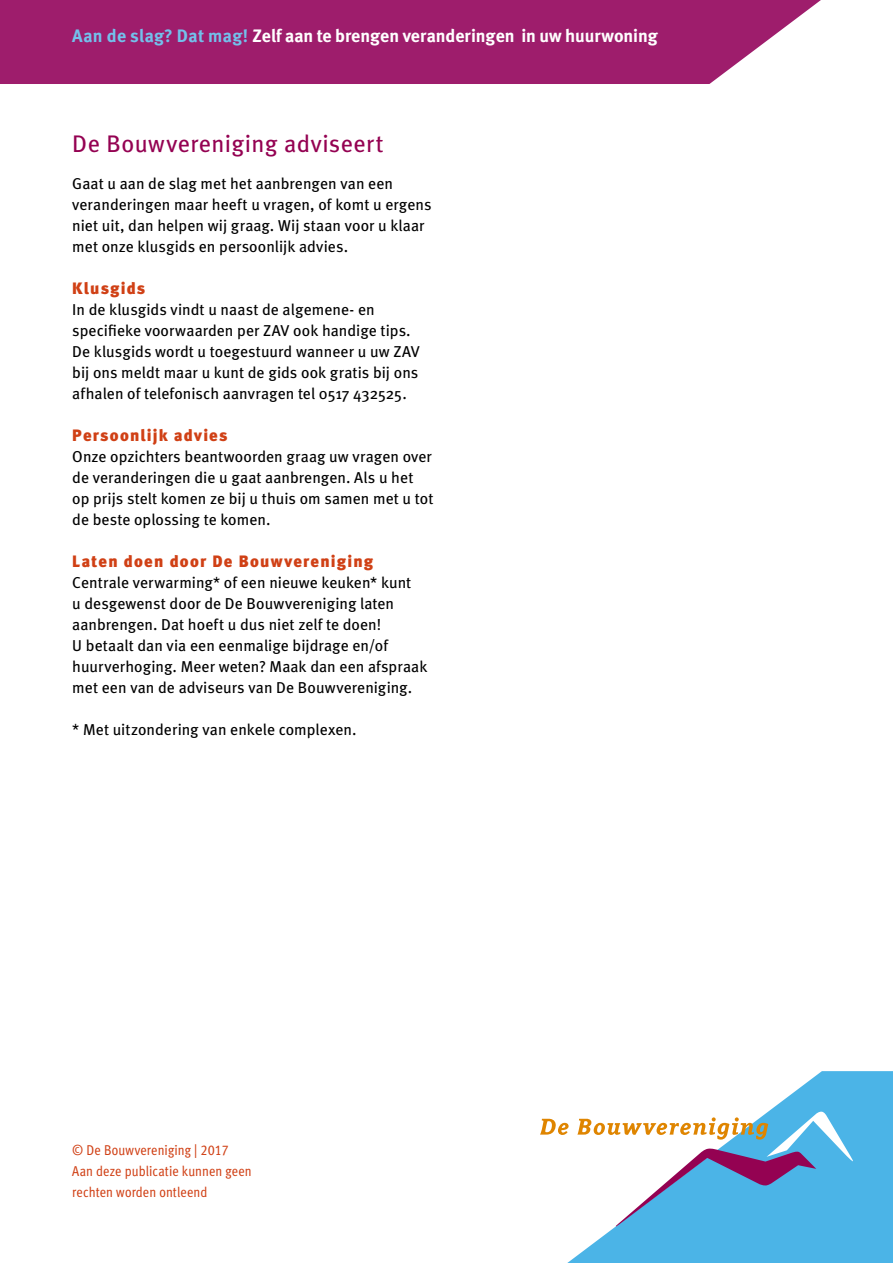
<style>
.page{position:relative;width:893px;height:1263px;background:#fff}
.page>*{position:absolute;margin:0;border:0;box-sizing:border-box;transform-origin:0 0}
.t1{font:24px "Meta";letter-spacing:.02em;color:#940252}
.t2{font:700 18px "Meta";letter-spacing:.005em;color:#fff}
.t3{font:16.5px "Meta Black LF";letter-spacing:.075em;color:#d04015}
.t4{font:15.75px/21px "Meta";letter-spacing:.005em;color:#000}
.t5{font:14.25px/21px "Meta Cond Book LF";letter-spacing:.005em;color:#d04015}
.s1{color:#73c0eb}
</style>
<div class="page">
<div style="left:0;top:0;width:821px;height:84px;background:#9e1d6c"></div>
<svg style="left:567px;top:1071px;width:326px;height:192px;fill:#4bb4e7"></svg>
<svg style="left:540px;top:1111px;width:313px;height:116px"></svg>
<p class="t2" style="left:72px;top:25px;width:587px"><span class="s1">Aan de slag? Dat mag!</span> Zelf aan te brengen veranderingen in uw huurwoning</p>
<h1 class="t1" style="left:72px;top:130px;width:313px">De Bouwvereniging adviseert</h1>
<p class="t4" style="left:72px;top:173px;width:361px">Gaat u aan de slag met het aanbrengen van een veranderingen maar heeft u vragen, of komt u ergens niet uit, dan helpen wij graag. Wij staan voor u klaar met onze klusgids en persoonlijk advies.</p>
<p class="t3" style="left:72px;top:278px;width:75px">Klusgids</p>
<p class="t4" style="left:72px;top:299px;width:349px">In de klusgids vindt u naast de algemene- en specifieke voorwaarden per ZAV ook handige tips.<br>De klusgids wordt u toegestuurd wanneer u uw ZAV bij ons meldt maar u kunt de gids ook gratis bij ons afhalen of telefonisch aanvragen tel 0517 432525.</p>
<p class="t3" style="left:72px;top:425px;width:157px">Persoonlijk advies</p>
<p class="t4" style="left:72px;top:446px;width:363px">Onze opzichters beantwoorden graag uw vragen over de veranderingen die u gaat aanbrengen. Als u het op prijs stelt komen ze bij u thuis om samen met u tot de beste oplossing te komen.</p>
<p class="t3" style="left:72px;top:551px;width:302px">Laten doen door De Bouwvereniging</p>
<p class="t4" style="left:72px;top:572px;width:357px">Centrale verwarming* of een nieuwe keuken* kunt<br>u desgewenst door de De Bouwvereniging laten aanbrengen. Dat hoeft u dus niet zelf te doen!<br>U betaalt dan via een eenmalige bijdrage en/of huurverhoging. Meer weten? Maak dan een afspraak met een van de adviseurs van De Bouwvereniging.</p>
<p class="t4" style="left:72px;top:719px;width:286px">* Met uitzondering van enkele complexen.</p>
<p class="t5" style="left:72px;top:1139px;width:181px">© De Bouwvereniging | 2017<br>Aan deze publicatie kunnen geen rechten worden ontleend</p>
</div>
